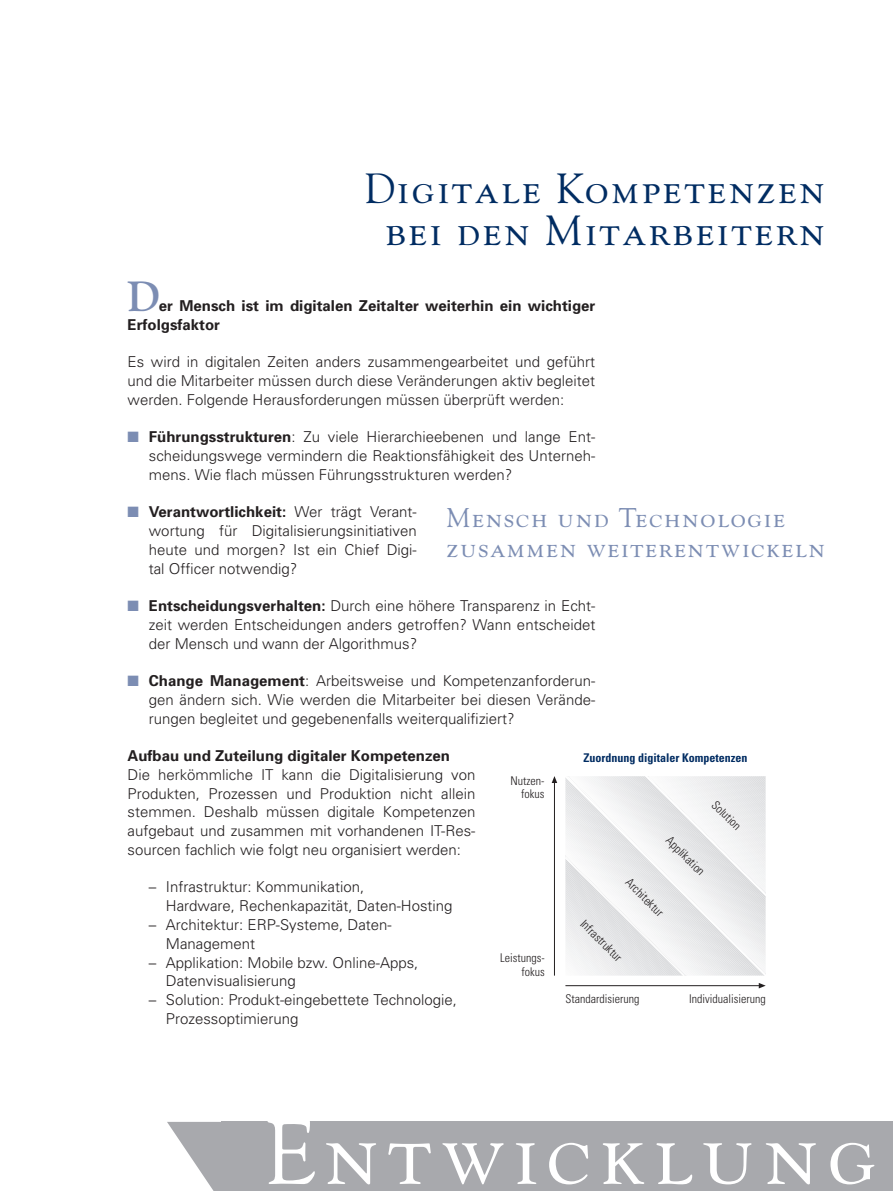
<style>
.page{position:relative;width:893px;height:1191px;background:#fff}
.page>*{position:absolute;margin:0;border:0;box-sizing:border-box;transform-origin:0 0}
.t1{font:90px "Goudy SC";letter-spacing:.09em;color:#fff}
.t2{font:42px/42px "Goudy SC";letter-spacing:.06em;color:#002c62;text-align:center}
.t3{font:700 42px "Goudy";color:#7c8db3}
.t4{font:27px/30px "Goudy SC";letter-spacing:.06em;color:#7c8db3}
.t5{font:300 15px/18.8px "Univers";color:#231f20;text-align:justify}
.t6{font:700 15px/18.8px "Univers";color:#231f20}
.t7{font:300 condensed 12px/13.5px "Univers";color:#231f20;text-align:right}
.t8{font:700 condensed 12px "Univers";color:#002c62}
.s1{color:#7c8db3}
.s2{font-weight:700}
</style>
<div class="page">
<svg style="left:167px;top:1121px;width:55px;height:70px"></svg>
<div style="left:222px;top:1121px;width:671px;height:70px;background:#a8a9ad"></div>
<svg style="left:565px;top:776px;width:201px;height:199px"></svg>
<hr style="left:554px;top:782px;width:1px;height:193px;background:#231f20">
<svg style="left:552px;top:776px;width:5px;height:7px"></svg>
<hr style="left:565px;top:985px;width:194px;height:1px;background:#231f20">
<svg style="left:759px;top:983px;width:7px;height:5px"></svg>
<h2 class="t2" style="left:364px;top:167px;width:462px">Digitale Kompetenzen bei den Mitarbeitern</h2>
<h2 class="t3" style="left:128px;top:270px;width:34px">D</h2>
<p class="t6" style="left:128px;top:296px;width:469px;text-indent:31px">er Mensch ist im digitalen Zeitalter weiterhin ein wichtiger<br>Erfolgsfaktor</p>
<p class="t5" style="left:128px;top:352px;width:469px">Es wird in digitalen Zeiten anders zusammengearbeitet und geführt und die Mitarbeiter müssen durch diese Veränderungen aktiv begleitet werden. Folgende Herausforderungen müssen überprüft werden:</p>
<p class="t5" style="left:149px;top:427px;width:448px;text-indent:-21px"><span class="s1">■</span> <span class="s2">Führungsstrukturen</span>: Zu viele Hierarchieebenen und lange Ent&shy;scheidungswege vermindern die Reaktionsfähigkeit des Unterneh&shy;mens. Wie flach müssen Führungsstrukturen werden?</p>
<p class="t5" style="left:149px;top:502px;width:269px;text-indent:-21px"><span class="s1">■</span> <span class="s2">Verantwortlichkeit:</span> Wer trägt Verant&shy;wortung für Digitalisierungsinitiativen heute und morgen? Ist ein Chief Digi&shy;tal Officer notwendig?</p>
<p class="t5" style="left:149px;top:596px;width:448px;text-indent:-21px"><span class="s1">■</span> <span class="s2">Entscheidungsverhalten:</span> Durch eine höhere Transparenz in Echt&shy;zeit werden Entscheidungen anders getroffen? Wann entscheidet der Mensch und wann der Algorithmus?</p>
<p class="t5" style="left:149px;top:671px;width:448px;text-indent:-21px"><span class="s1">■</span> <span class="s2">Change Management</span>: Arbeitsweise und Kompetenzanforderun&shy;gen ändern sich. Wie werden die Mitarbeiter bei diesen Verände&shy;rungen begleitet und gegebenenfalls weiterqualifiziert?</p>
<p class="t6" style="left:128px;top:746px;width:324px">Aufbau und Zuteilung digitaler Kompetenzen</p>
<p class="t5" style="left:128px;top:765px;width:349px">Die herkömmliche IT kann die Digitalisierung von Produkten, Prozessen und Produktion nicht allein stemmen. Deshalb müssen digitale Kompetenzen aufgebaut und zusammen mit vorhandenen IT-Res&shy;sourcen fachlich wie folgt neu organisiert werden:</p>
<p class="t5" style="left:166px;top:877px;width:288px;text-indent:-17px">– Infrastruktur: Kommunikation,<br>Hardware, Rechenkapazität, Daten-Hosting</p>
<p class="t5" style="left:166px;top:915px;width:227px;text-indent:-17px">– Architektur: ERP-Systeme, Daten-<br>Management</p>
<p class="t5" style="left:166px;top:952px;width:254px;text-indent:-17px">– Applikation: Mobile bzw. Online-Apps,<br>Datenvisualisierung</p>
<p class="t5" style="left:166px;top:990px;width:293px;text-indent:-17px">– Solution: Produkt-eingebettete Technologie,<br>Prozessoptimierung</p>
<h3 class="t4" style="left:446px;top:502px;width:380px">Mensch und Technologie zusammen weiterentwickeln</h3>
<p class="t8" style="left:584px;top:750px;width:166px">Zuordnung digitaler Kompetenzen</p>
<p class="t7" style="left:510px;top:774px;width:35px">Nutzen&shy;fokus</p>
<p class="t7" style="left:719px;top:797px;width:37px;rotate:45deg">Solution</p>
<p class="t7" style="left:673px;top:833px;width:51px;rotate:45deg">Applikation</p>
<p class="t7" style="left:632px;top:875px;width:50px;rotate:45deg">Architektur</p>
<p class="t7" style="left:587px;top:916px;width:55px;rotate:45deg">Infrastruktur</p>
<p class="t7" style="left:565px;top:991px;width:75px">Standardisierung</p>
<p class="t7" style="left:689px;top:991px;width:78px">Individualisierung</p>
<p class="t7" style="left:500px;top:951px;width:46px">Leistungs&shy;fokus</p>
<h1 class="t1" style="left:266px;top:1099px;width:613px">Entwicklung</h1>
</div>
